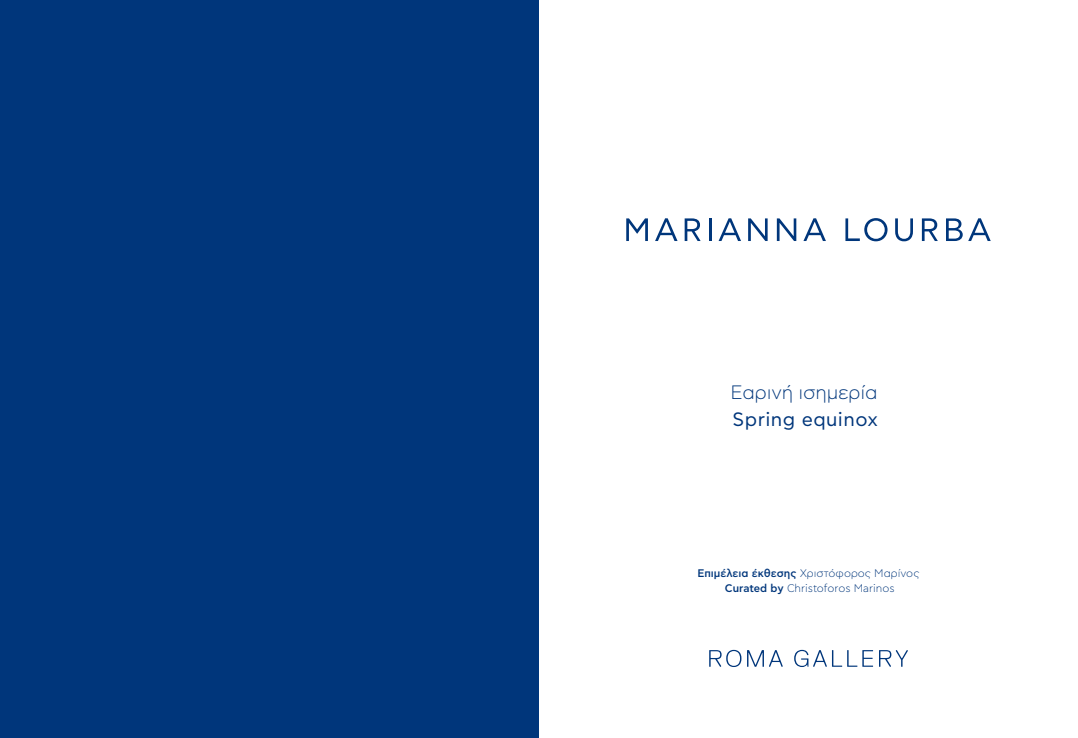
<style>
.page{position:relative;width:1078px;height:738px;background:#fff}
.page>*{position:absolute;margin:0;border:0;box-sizing:border-box;transform-origin:0 0}
.t1{font:300 19.3px "CF Asty Std";letter-spacing:-.01em;color:#00367b}
.t2{font:19.3px "CF Asty Std";letter-spacing:.02em;color:#00367b}
.t3{font:300 11px/15.6px "CF Asty Std";color:#00367b;text-align:center}
.s1{font-weight:500}
</style>
<div class="page">
<svg style="left:626px;top:218px;width:21px;height:23px"></svg>
<svg style="left:655px;top:218px;width:22px;height:23px"></svg>
<svg style="left:684px;top:218px;width:16px;height:23px"></svg>
<hr style="left:708px;top:218px;width:3px;height:23px;background:#00367b">
<svg style="left:718px;top:218px;width:23px;height:23px"></svg>
<svg style="left:748px;top:218px;width:19px;height:23px"></svg>
<svg style="left:776px;top:218px;width:20px;height:23px"></svg>
<svg style="left:803px;top:218px;width:22px;height:23px"></svg>
<svg style="left:845px;top:218px;width:42px;height:23px"></svg>
<svg style="left:895px;top:218px;width:17px;height:23px"></svg>
<svg style="left:921px;top:218px;width:16px;height:23px"></svg>
<svg style="left:946px;top:218px;width:44px;height:23px"></svg>
<svg style="left:709px;top:649px;width:73px;height:17px"></svg>
<svg style="left:794px;top:649px;width:78px;height:17px"></svg>
<svg style="left:879px;top:650px;width:28px;height:16px"></svg>
<div style="left:0;top:0;width:539px;height:737px;background:#00367b"></div>
<h1 class="t1" style="left:730px;top:385px;width:148px">Εαρινή ισημερία</h1>
<h1 class="t2" style="left:732px;top:411px;width:147px">Spring equinox</h1>
<p class="t3" style="left:697px;top:565px;width:223px"><span class="s1">Επιμέλεια έκθεσης</span> Xριστόφορος Μαρίνος<br><span class="s1">Curated by</span> Christoforos Marinos</p>
</div>
